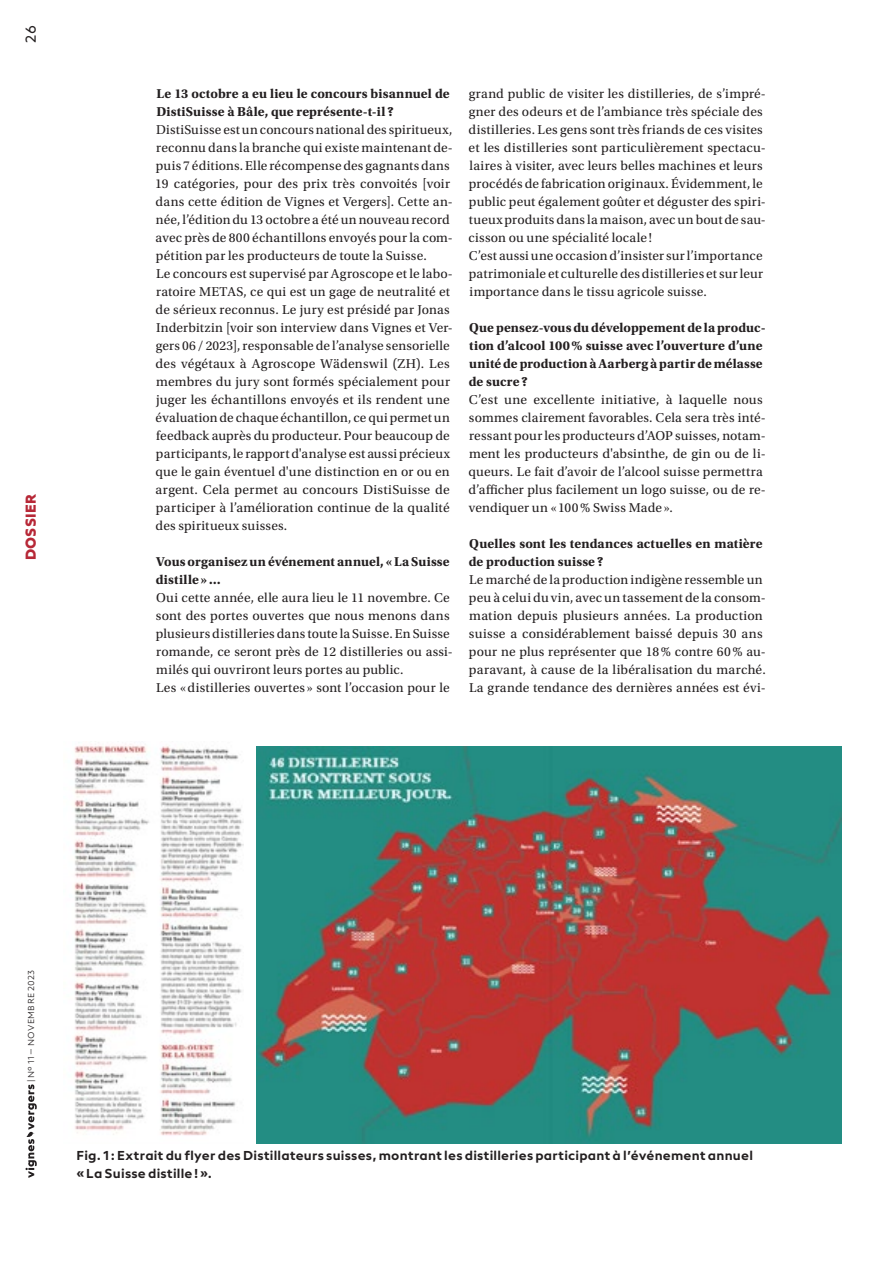
<style>
.page{position:relative;width:893px;height:1263px;background:#fff}
.page>*{position:absolute;margin:0;border:0;box-sizing:border-box;transform-origin:0 0}
.t1{font:15px "neue Radial A Black";letter-spacing:.015em;color:#b72837}
.t2{font:15px "neue Radial A Regular";color:#231f20}
.t3{font:13.5px/18px "Utopia Std";letter-spacing:.015em;color:#231f20}
.t4{font:700 13.5px/18px "Utopia Std";letter-spacing:.01em;color:#231f20}
.t5{font:13.5px/18px "neue Radial A Bold";letter-spacing:.015em;color:#231f20}
.t6{font:9px "neue Radial A Light";letter-spacing:.045em;color:#231f20}
</style>
<div class="page">
<img style="left:256px;top:746px;width:586px;height:398px">
<img style="left:74px;top:744px;width:169px;height:392px">
<svg style="left:26px;top:1084px;width:11px;height:94px"></svg>
<p class="t2" style="left:22px;top:43px;width:19px;rotate:-90deg">26</p>
<p class="t1" style="left:22px;top:560px;width:68px;rotate:-90deg">DOSSIER</p>
<p class="t4" style="left:156px;top:85px;width:295px">Le 13 octobre a eu lieu le concours bisannuel de<br>DistiSuisse à Bâle, que représente-t-il?</p>
<p class="t3" style="left:155px;top:121px;width:299px">DistiSuisse est un concours national des spiritueux, reconnu dans la branche qui existe maintenant de&shy;puis 7 éditions. Elle récompense des gagnants dans 19 catégories, pour des prix très convoités [voir dans cette édition de Vignes et Vergers]. Cette an&shy;née, l’édition du 13 octobre a été un nouveau record avec près de 800 échantillons envoyés pour la com&shy;pétition par les producteurs de toute la Suisse.<br>Le concours est supervisé par Agroscope et le labo&shy;ratoire METAS, ce qui est un gage de neutralité et de sérieux reconnus. Le jury est présidé par Jonas Inderbitzin [voir son interview dans Vignes et Ver&shy;gers 06 / 2023], responsable de l’analyse sensorielle des végétaux à Agroscope Wädenswil (ZH). Les membres du jury sont formés spécialement pour juger les échantillons envoyés et ils rendent une évaluation de chaque échantillon, ce qui permet un feedback auprès du producteur. Pour beaucoup de participants, le rapport d'analyse est aussi précieux que le gain éventuel d'une distinction en or ou en argent. Cela permet au concours DistiSuisse de participer à l’amélioration continue de la qualité des spiritueux suisses.</p>
<p class="t4" style="left:156px;top:553px;width:295px">Vous organisez un événement annuel, «La Suisse distille»…</p>
<p class="t3" style="left:156px;top:589px;width:298px">Oui cette année, elle aura lieu le 11 novembre. Ce sont des portes ouvertes que nous menons dans plusieurs distilleries dans toute la Suisse. En Suisse romande, ce seront près de 12 distilleries ou assi&shy;milés qui ouvriront leurs portes au public.<br>Les «distilleries ouvertes » sont l’occasion pour le</p>
<p class="t3" style="left:469px;top:85px;width:299px">grand public de visiter les distilleries, de s’impré&shy;gner des odeurs et de l’ambiance très spéciale des distilleries. Les gens sont très friands de ces visites et les distilleries sont particulièrement spectacu&shy;laires à visiter, avec leurs belles machines et leurs procédés de fabrication originaux. Évidemment, le public peut également goûter et déguster des spiri&shy;tueux produits dans la maison, avec un bout de sau&shy;cisson ou une spécialité locale !<br>C’est aussi une occasion d’insister sur l’importance patrimoniale et culturelle des distilleries et sur leur importance dans le tissu agricole suisse.</p>
<p class="t4" style="left:469px;top:319px;width:298px">Que pensez-vous du développement de la produc&shy;tion d’alcool 100% suisse avec l’ouverture d’une unité de production à Aarberg à partir de mélasse de sucre?</p>
<p class="t3" style="left:469px;top:391px;width:299px">C’est une excellente initiative, à laquelle nous sommes clairement favorables. Cela sera très inté&shy;ressant pour les producteurs d’AOP suisses, notam&shy;ment les producteurs d'absinthe, de gin ou de li&shy;queurs. Le fait d’avoir de l’alcool suisse permettra d’afficher plus facilement un logo suisse, ou de re&shy;vendiquer un «100% Swiss Made ».</p>
<p class="t4" style="left:469px;top:535px;width:295px">Quelles sont les tendances actuelles en matière de production suisse?</p>
<p class="t3" style="left:469px;top:571px;width:298px">Le marché de la production indigène ressemble un peu à celui du vin, avec un tassement de la consom&shy;mation depuis plusieurs années. La production suisse a considérablement baissé depuis 30 ans pour ne plus représenter que 18% contre 60% au&shy;paravant, à cause de la libéralisation du marché.<br>La grande tendance des dernières années est évi-</p>
<p class="t6" style="left:26px;top:1082px;width:114px;rotate:-90deg">| Nº 11 – NOVEMBRE 2023</p>
<p class="t5" style="left:77px;top:1146px;width:678px">Fig. 1: Extrait du flyer des Distillateurs suisses, montrant les distilleries participant à l’événement annuel «La Suisse distille!».</p>
</div>
